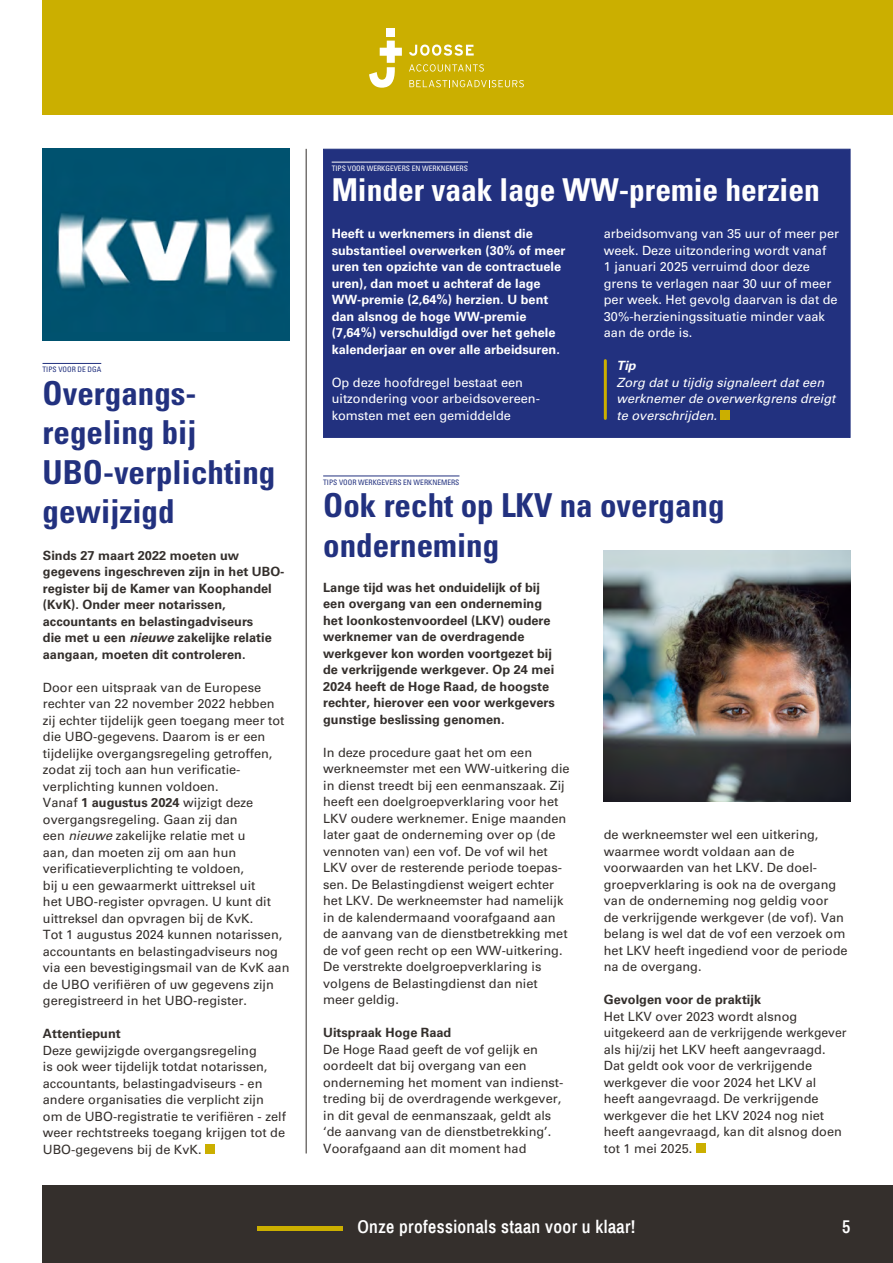
<style>
.page{position:relative;width:893px;height:1263px;background:#fff}
.page>*{position:absolute;margin:0;border:0;box-sizing:border-box;transform-origin:0 0}
.t1{font:700 condensed 33px/39.6px "Univers LT Std";color:#22317f}
.t2{font:700 condensed 31.5px "Univers LT Std";color:#fff}
.t3{font:600 18px "Archivo Narrow";letter-spacing:.02em;color:#fff}
.t4{font:12.75px/16.5px "Univers LT Std";color:#342f2c}
.t5{font:700 12.75px/16.5px "Univers LT Std";color:#342f2c}
.t6{font:12.75px/16.5px "Univers LT Std";color:#fff}
.t7{font:700 12.75px/16.5px "Univers LT Std";color:#fff}
.t8{font:italic 12.75px/16.5px "Univers LT Std";color:#fff}
.t9{font:italic 700 12.75px "Univers LT Std";color:#fff}
.t10{font:condensed 7.5px "Univers LT Std";color:#22317f}
.t11{font:condensed 7.5px "Univers LT Std";color:#fff}
.s1{font-style:italic}
.s2{font-weight:700}
</style>
<div class="page">
<div style="left:43px;top:1186px;width:850px;height:77px;background:#342f2c"></div>
<div style="left:43px;top:0;width:850px;height:115px;background:#cbaf00"></div>
<hr style="left:257px;top:1226px;width:85px;height:4px;background:#cbaf00">
<svg style="left:409px;top:64px;width:75px;height:8px"></svg>
<svg style="left:409px;top:45px;width:65px;height:11px"></svg>
<svg style="left:409px;top:80px;width:115px;height:7px"></svg>
<svg style="left:369px;top:41px;width:33px;height:47px"></svg>
<div style="left:387px;top:28px;width:8px;height:8px;background:#fff"></div>
<div style="left:696px;top:1143px;width:9px;height:10px;background:#cbaf00"></div>
<hr style="left:323px;top:476px;width:136px;height:1px;background:#22317f">
<img style="left:43px;top:149px;width:246px;height:192px">
<hr style="left:306px;top:149px;width:1px;height:1004px;background:#342f2c">
<hr style="left:43px;top:363px;width:58px;height:1px;background:#22317f">
<div style="left:323px;top:149px;width:527px;height:289px;background:#22317f;border:1px solid #22317f"></div>
<div style="left:721px;top:411px;width:9px;height:9px;background:#cbaf00"></div>
<hr style="left:332px;top:162px;width:136px;height:1px;background:#fff">
<hr style="left:604px;top:361px;width:3px;height:57px;background:#cbaf00">
<img style="left:604px;top:550px;width:246px;height:251px">
<div style="left:205px;top:1144px;width:9px;height:9px;background:#cbaf00"></div>
<p class="t10" style="left:43px;top:365px;width:60px">TIPS VOOR DE DGA</p>
<h1 class="t1" style="left:43px;top:373px;width:234px">Overgangs&shy;regeling bij<br>UBO-verplichting gewijzigd</h1>
<p class="t5" style="left:43px;top:547px;width:243px">Sinds 27 maart 2022 moeten uw gegevens ingeschreven zijn in het UBO&shy;register bij de Kamer van Koophandel (KvK). Onder meer notarissen, accountants en belastingadviseurs<br>die met u een <span class="s1">nieuwe</span> zakelijke relatie aangaan, moeten dit controleren.</p>
<p class="t4" style="left:43px;top:679px;width:248px">Door een uitspraak van de Europese rechter van 22 november 2022 hebben zij echter tijdelijk geen toegang meer tot die UBO-gegevens. Daarom is er een tijdelijke overgangsregeling getroffen, zodat zij toch aan hun verificatie&shy;verplichting kunnen voldoen.<br>Vanaf <span class="s2">1 augustus 2024</span> wijzigt deze overgangsregeling. Gaan zij dan<br>een <span class="s1">nieuwe</span> zakelijke relatie met u<br>aan, dan moeten zij om aan hun verificatieverplichting te voldoen,<br>bij u een gewaarmerkt uittreksel uit<br>het UBO-register opvragen. U kunt dit uittreksel dan opvragen bij de KvK.<br>Tot 1 augustus 2024 kunnen notarissen, accountants en belastingadviseurs nog via een bevestigingsmail van de KvK aan de UBO verifiëren of uw gegevens zijn geregistreerd in het UBO-register.</p>
<p class="t5" style="left:43px;top:1025px;width:79px">Attentiepunt</p>
<p class="t4" style="left:43px;top:1042px;width:245px">Deze gewijzigde overgangsregeling<br>is ook weer tijdelijk totdat notarissen, accountants, belastingadviseurs - en andere organisaties die verplicht zijn om de UBO-registratie te verifiëren - zelf weer rechtstreeks toegang krijgen tot de UBO-gegevens bij de KvK.</p>
<p class="t11" style="left:332px;top:164px;width:138px">TIPS VOOR WERKGEVERS EN WERKNEMERS</p>
<h2 class="t2" style="left:332px;top:171px;width:490px">Minder vaak lage WW-premie herzien</h2>
<p class="t7" style="left:332px;top:226px;width:235px">Heeft u werknemers in dienst die substantieel overwerken (30% of meer uren ten opzichte van de contractuele uren), dan moet u achteraf de lage WW-premie (2,64%) herzien. U bent dan alsnog de hoge WW-premie (7,64%) verschuldigd over het gehele kalenderjaar en over alle arbeidsuren.</p>
<p class="t6" style="left:332px;top:374px;width:210px">Op deze hoofdregel bestaat een uitzondering voor arbeidsovereen&shy;komsten met een gemiddelde</p>
<p class="t6" style="left:604px;top:225px;width:237px">arbeidsomvang van 35 uur of meer per week. Deze uitzondering wordt vanaf<br>1 januari 2025 verruimd door deze grens te verlagen naar 30 uur of meer per week. Het gevolg daarvan is dat de<br>30%-herzieningssituatie minder vaak aan de orde is.</p>
<p class="t9" style="left:617px;top:358px;width:21px">Tip</p>
<p class="t8" style="left:617px;top:374px;width:220px">Zorg dat u tijdig signaleert dat een werknemer de overwerkgrens dreigt te overschrijden.</p>
<p class="t10" style="left:323px;top:477px;width:138px">TIPS VOOR WERKGEVERS EN WERKNEMERS</p>
<h1 class="t1" style="left:323px;top:485px;width:403px">Ook recht op LKV na overgang onderneming</h1>
<p class="t5" style="left:323px;top:579px;width:233px">Lange tijd was het onduidelijk of bij een overgang van een onderneming het loonkostenvoordeel (LKV) oudere werknemer van de overdragende werkgever kon worden voortgezet bij de verkrijgende werkgever. Op 24 mei 2024 heeft de Hoge Raad, de hoogste rechter, hierover een voor werkgevers gunstige beslissing genomen.</p>
<p class="t4" style="left:323px;top:744px;width:248px">In deze procedure gaat het om een werkneemster met een WW-uitkering die in dienst treedt bij een eenmanszaak. Zij heeft een doelgroepverklaring voor het LKV oudere werknemer. Enige maanden later gaat de onderneming over op (de vennoten van) een vof. De vof wil het LKV over de resterende periode toepas&shy;sen. De Belastingdienst weigert echter het LKV. De werkneemster had namelijk in de kalendermaand voorafgaand aan de aanvang van de dienstbetrekking met de vof geen recht op een WW-uitkering.<br>De verstrekte doelgroepverklaring is volgens de Belastingdienst dan niet meer geldig.</p>
<p class="t5" style="left:323px;top:1025px;width:130px">Uitspraak Hoge Raad</p>
<p class="t4" style="left:323px;top:1041px;width:242px">De Hoge Raad geeft de vof gelijk en oordeelt dat bij overgang van een onderneming het moment van indienst&shy;treding bij de overdragende werkgever, in dit geval de eenmanszaak, geldt als ‘de aanvang van de dienstbetrekking’.<br>Voorafgaand aan dit moment had</p>
<p class="t4" style="left:604px;top:826px;width:245px">de werkneemster wel een uitkering, waarmee wordt voldaan aan de voorwaarden van het LKV. De doel&shy;groepverklaring is ook na de overgang van de onderneming nog geldig voor<br>de verkrijgende werkgever (de vof). Van belang is wel dat de vof een verzoek om het LKV heeft ingediend voor de periode na de overgang.</p>
<p class="t5" style="left:604px;top:991px;width:159px">Gevolgen voor de praktijk</p>
<p class="t4" style="left:604px;top:1008px;width:244px">Het LKV over 2023 wordt alsnog uitgekeerd aan de verkrijgende werkgever als hij/zij het LKV heeft aangevraagd.<br>Dat geldt ook voor de verkrijgende werkgever die voor 2024 het LKV al heeft aangevraagd. De verkrijgende werkgever die het LKV 2024 nog niet heeft aangevraagd, kan dit alsnog doen tot 1 mei 2025.</p>
<h3 class="t3" style="left:357px;top:1216px;width:280px">Onze professionals staan voor u klaar!</h3>
<h3 class="t3" style="left:842px;top:1216px;width:10px">5</h3>
</div>
